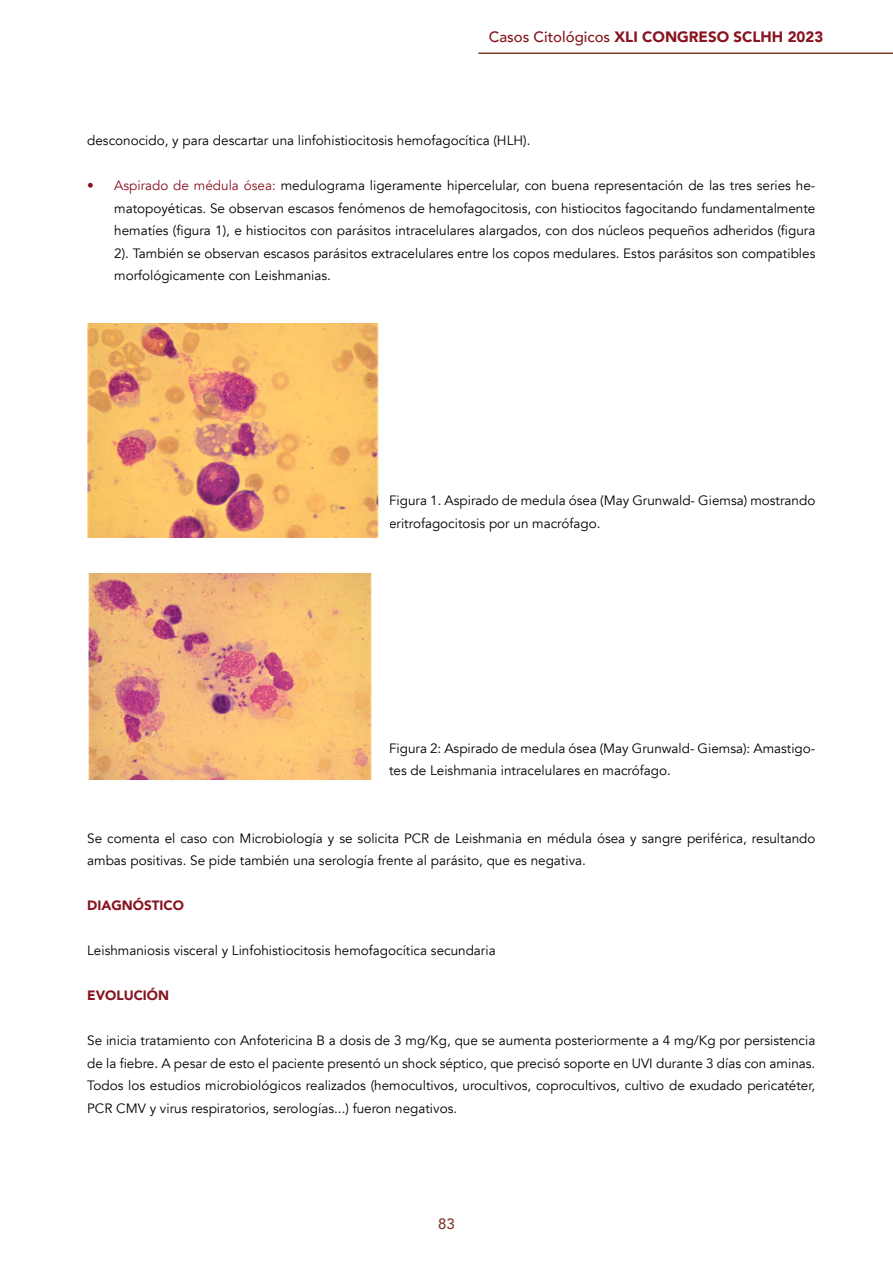
<style>
.page{position:relative;width:893px;height:1263px;background:#fff}
.page>*{position:absolute;margin:0;border:0;box-sizing:border-box;transform-origin:0 0}
.t1{font:900 15px "Avenir";color:#87141f}
.t2{font:500 15px "Avenir";color:#80382d}
.t3{font:13.5px/22.5px "Avenir";color:#000}
.t4{font:900 13.5px "Avenir";color:#871420}
.s1{font-weight:500}
.s2{color:#871420}
</style>
<div class="page">
<hr style="left:478px;top:53px;width:415px;height:1px;background:#80382d">
<img style="left:87px;top:323px;width:292px;height:214px">
<img style="left:88px;top:574px;width:284px;height:205px">
<p class="t1" style="left:489px;top:24px;width:336px"><span class="s1">Casos Citológicos</span> XLI CONGRESO SCLHH 2023</p>
<p class="t3" style="left:87px;top:130px;width:445px">desconocido, y para descartar una linfohistiocitosis hemofagocítica (HLH).</p>
<p class="t3" style="left:114px;top:175px;width:703px;text-align:justify;text-indent:-27px"><span class="s2">• Aspirado de médula ósea:</span> medulograma ligeramente hipercelular, con buena representación de las tres series he&shy;matopoyéticas. Se observan escasos fenómenos de hemofagocitosis, con histiocitos fagocitando fundamentalmente hematíes (figura 1), e histiocitos con parásitos intracelulares alargados, con dos núcleos pequeños adheridos (figura 2). También se observan escasos parásitos extracelulares entre los copos medulares. Estos parásitos son compatibles morfológicamente con Leishmanias.</p>
<p class="t3" style="left:389px;top:490px;width:428px">Figura 1. Aspirado de medula ósea (May Grunwald- Giemsa) mostrando eritrofagocitosis por un macrófago.</p>
<p class="t3" style="left:389px;top:737px;width:428px">Figura 2: Aspirado de medula ósea (May Grunwald- Giemsa): Amastigo&shy;tes de Leishmania intracelulares en macrófago.</p>
<p class="t3" style="left:87px;top:827px;width:730px">Se comenta el caso con Microbiología y se solicita PCR de Leishmania en médula ósea y sangre periférica, resultando ambas positivas. Se pide también una serología frente al parásito, que es negativa.</p>
<p class="t4" style="left:87px;top:894px;width:98px">DIAGNÓSTICO</p>
<p class="t3" style="left:87px;top:940px;width:410px">Leishmaniosis visceral y Linfohistiocitosis hemofagocítica secundaria</p>
<p class="t4" style="left:87px;top:984px;width:83px">EVOLUCIÓN</p>
<p class="t3" style="left:87px;top:1030px;width:730px;text-align:justify">Se inicia tratamiento con Anfotericina B a dosis de 3 mg/Kg, que se aumenta posteriormente a 4 mg/Kg por persistencia de la fiebre. A pesar de esto el paciente presentó un shock séptico, que precisó soporte en UVI durante 3 días con aminas.<br>Todos los estudios microbiológicos realizados (hemocultivos, urocultivos, coprocultivos, cultivo de exudado pericatéter, PCR CMV y virus respiratorios, serologías...) fueron negativos.</p>
<p class="t2" style="left:438px;top:1211px;width:18px">83</p>
</div>
